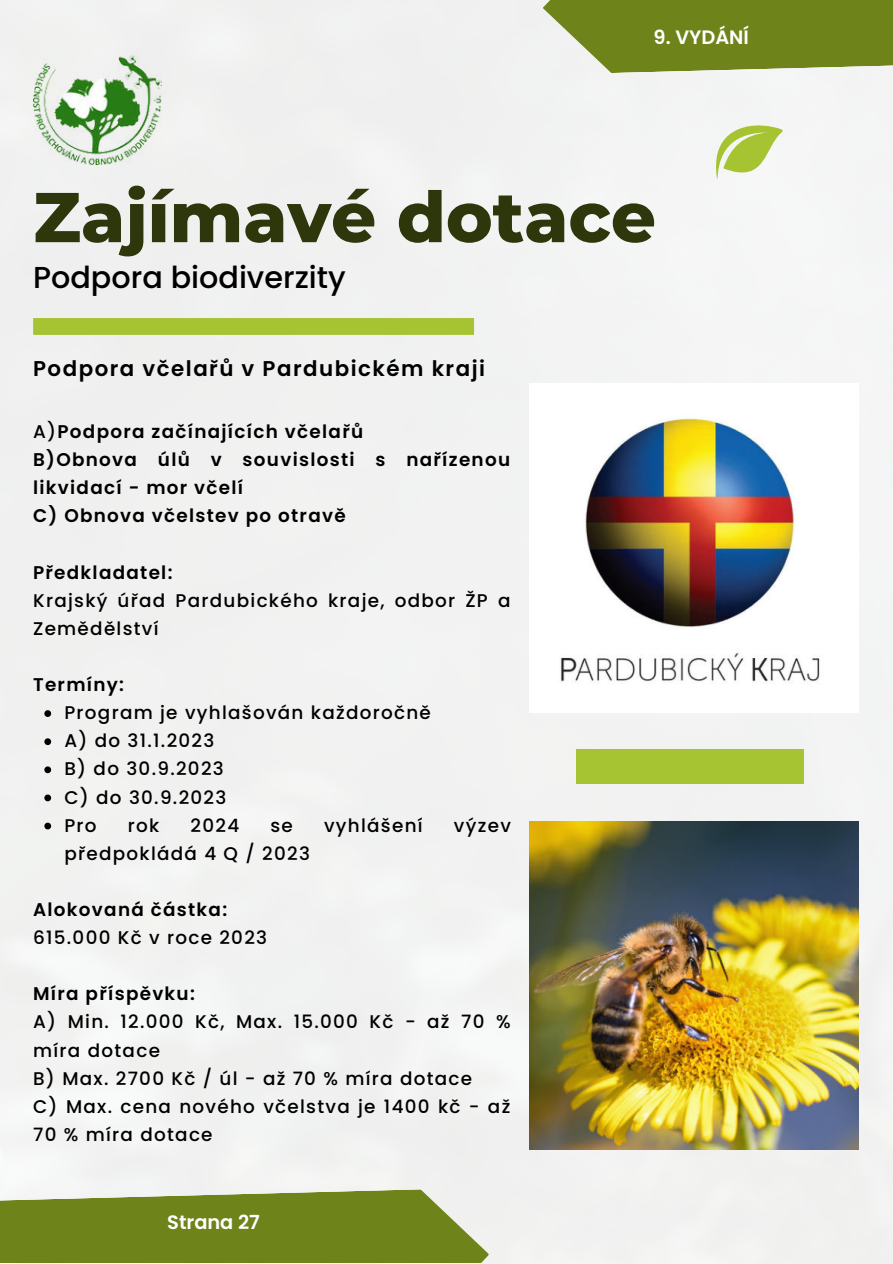
<style>
.page{position:relative;width:893px;height:1264px;background:#fff}
.page>*{position:absolute;margin:0;border:0;box-sizing:border-box;transform-origin:0 0}
.t1{font:800 70.35px "Montserrat";color:#2e370b}
.t2{font:500 30.3px "Poppins";color:#000}
.t3{font:600 21.3px "Poppins";letter-spacing:.07em;color:#000}
.t4{font:600 19.35px "Poppins";color:#fff}
.t5{font:500 18.3px/28px "Poppins";letter-spacing:.07em;color:#000}
.t6{font:600 18.3px/28px "Poppins";letter-spacing:.07em;color:#000}
.s1{font-weight:500}
</style>
<div class="page">
<div style="left:0;top:0;width:892px;height:1263px;background:#f1f2f1"></div>
<svg style="left:715px;top:121px;width:67px;height:64px"></svg>
<div style="left:33px;top:318px;width:441px;height:17px;background:#a6c431"></div>
<div style="left:576px;top:749px;width:227px;height:34px;background:#a6c431"></div>
<svg style="left:0;top:1189px;width:489px;height:73px;background:#7f9237"></svg>
<img style="left:33px;top:50px;width:128px;height:115px">
<svg style="left:542px;top:0;width:350px;height:73px;background:#7f9237"></svg>
<img style="left:529px;top:383px;width:329px;height:329px">
<img style="left:529px;top:821px;width:329px;height:328px">
<svg style="left:44px;top:710px;width:7px;height:7px"></svg>
<svg style="left:44px;top:738px;width:7px;height:7px"></svg>
<svg style="left:44px;top:766px;width:7px;height:7px"></svg>
<svg style="left:44px;top:794px;width:7px;height:7px"></svg>
<svg style="left:44px;top:822px;width:7px;height:7px"></svg>
<p class="t4" style="left:653px;top:26px;width:97px">9. VYDÁNÍ</p>
<h1 class="t1" style="left:33px;top:166px;width:624px">Zajímavé dotace</h1>
<h2 class="t2" style="left:33px;top:260px;width:314px">Podpora biodiverzity</h2>
<p class="t3" style="left:33px;top:356px;width:453px">Podpora včelařů v Pardubickém kraji</p>
<p class="t6" style="left:33px;top:418px;width:478px"><span class="s1">A)</span>Podpora začínajících včelařů<br>B)Obnova úlů v souvislosti s nařízenou likvidací - mor včelí<br>C) Obnova včelstev po otravě</p>
<p class="t6" style="left:33px;top:558px;width:141px">Předkladatel:</p>
<p class="t5" style="left:33px;top:586px;width:479px">Krajský úřad Pardubického kraje, odbor ŽP a<br>Zemědělství</p>
<p class="t6" style="left:33px;top:670px;width:92px">Termíny:</p>
<p class="t5" style="left:64px;top:699px;width:368px">Program je vyhlašován každoročně<br>A) do 31.1.2023<br>B) do 30.9.2023<br>C) do 30.9.2023<br>Pro</p>
<p class="t5" style="left:128px;top:811px;width:33px">rok</p>
<p class="t5" style="left:190px;top:811px;width:50px">2024</p>
<p class="t5" style="left:270px;top:811px;width:24px">se</p>
<p class="t5" style="left:324px;top:811px;width:100px">vyhlášení</p>
<p class="t5" style="left:454px;top:811px;width:58px">výzev</p>
<p class="t5" style="left:64px;top:839px;width:247px">předpokládá 4 Q / 2023</p>
<p class="t6" style="left:33px;top:895px;width:195px">Alokovaná částka:</p>
<p class="t5" style="left:33px;top:923px;width:235px">615.000 Kč v roce 2023</p>
<p class="t6" style="left:33px;top:980px;width:163px">Míra příspěvku:</p>
<p class="t5" style="left:33px;top:1008px;width:479px">A) Min. 12.000 Kč, Max. 15.000 Kč - až 70 % míra dotace<br>B) Max. 2700 Kč / úl - až 70 % míra dotace<br>C) Max. cena nového včelstva je 1400 kč - až<br>70 % míra dotace</p>
<p class="t4" style="left:167px;top:1211px;width:94px">Strana 27</p>
</div>
